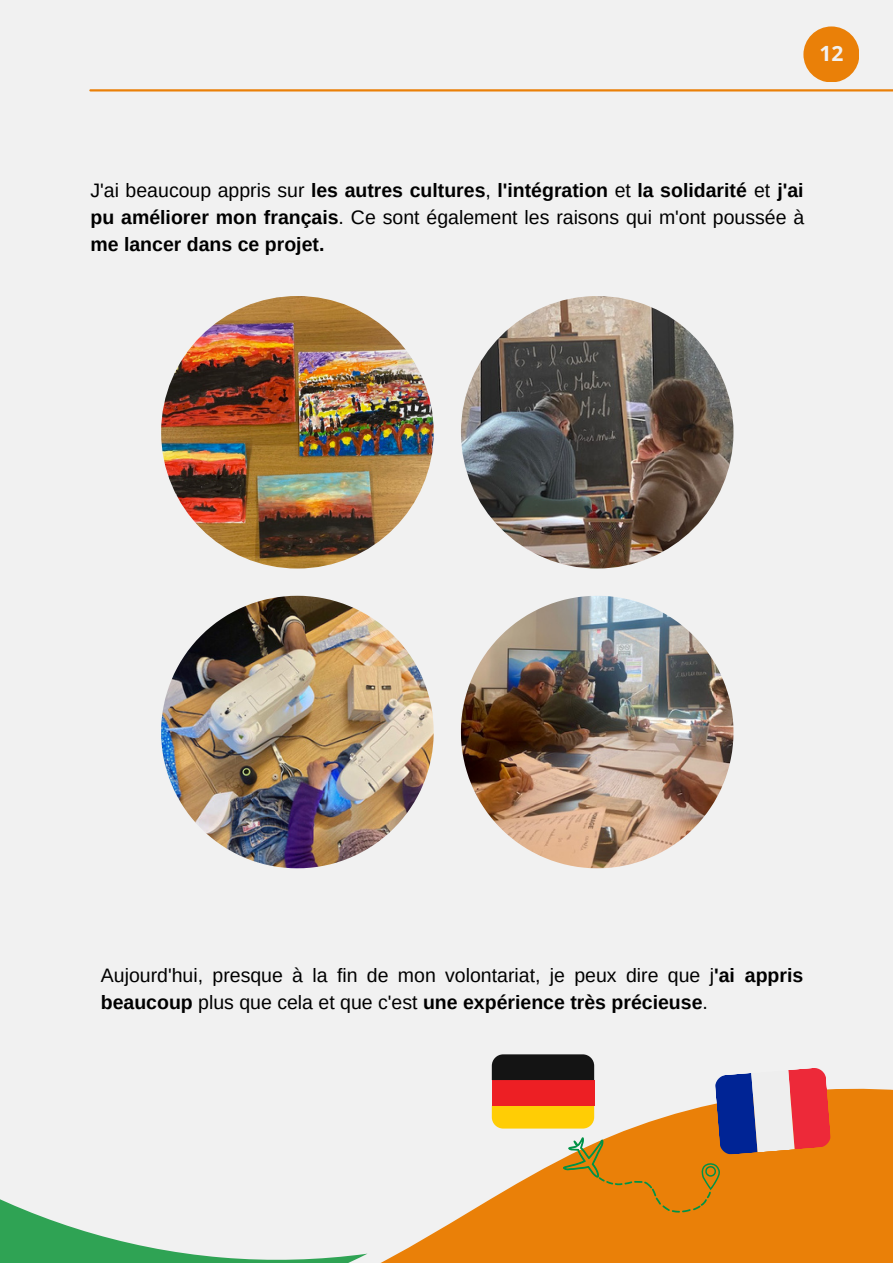
<style>
.page{position:relative;width:893px;height:1264px;background:#fff}
.page>*{position:absolute;margin:0;border:0;box-sizing:border-box;transform-origin:0 0}
.t1{font:700 21px "Open Sans";color:#f1f1f1}
.t2{font:700 19.5px/27px "Arimo";color:#000;text-align:justify}
.t3{font:19.5px/27px "Arimo";color:#000}
.s1{font-weight:400}
.s2{font-weight:700}
</style>
<div class="page">
<div style="left:0;top:0;width:892px;height:1262px;background:#f1f1f1"></div>
<hr style="left:90px;top:89px;width:802px;height:2px;background:#ea8008">
<svg style="left:367px;top:1073px;width:525px;height:189px;fill:#ea8008"></svg>
<svg style="left:0;top:1199px;width:367px;height:63px"></svg>
<div style="left:803px;top:26px;width:56px;height:56px;background:#ea8008;border-radius:50%"></div>
<img style="left:161px;top:296px;width:272px;height:272px;border-radius:50%">
<img style="left:461px;top:296px;width:272px;height:272px;border-radius:50%">
<img style="left:161px;top:595px;width:272px;height:273px">
<img style="left:461px;top:596px;width:272px;height:272px">
<svg style="left:492px;top:1054px;width:339px;height:158px"></svg>
<p class="t1" style="left:819px;top:39px;width:25px">02</p>
<p class="t1" style="left:819px;top:39px;width:13px">1</p>
<p class="t2" style="left:90px;top:177px;width:715px"><span class="s1">J'ai beaucoup appris sur</span> les autres cultures<span class="s1">,</span> l'intégration <span class="s1">et</span> la solidarité <span class="s1">et</span> j'ai pu améliorer mon français<span class="s1">. Ce sont également les raisons qui m'ont poussée à </span>me lancer dans ce projet.</p>
<p class="t3" style="left:101px;top:961px;width:704px">Aujourd'hui, presque à la fin de mon volontariat, je peux dire que j<span class="s2">'ai appris beaucoup</span> plus que cela et que c'est <span class="s2">une expérience très précieuse</span>.</p>
</div>
